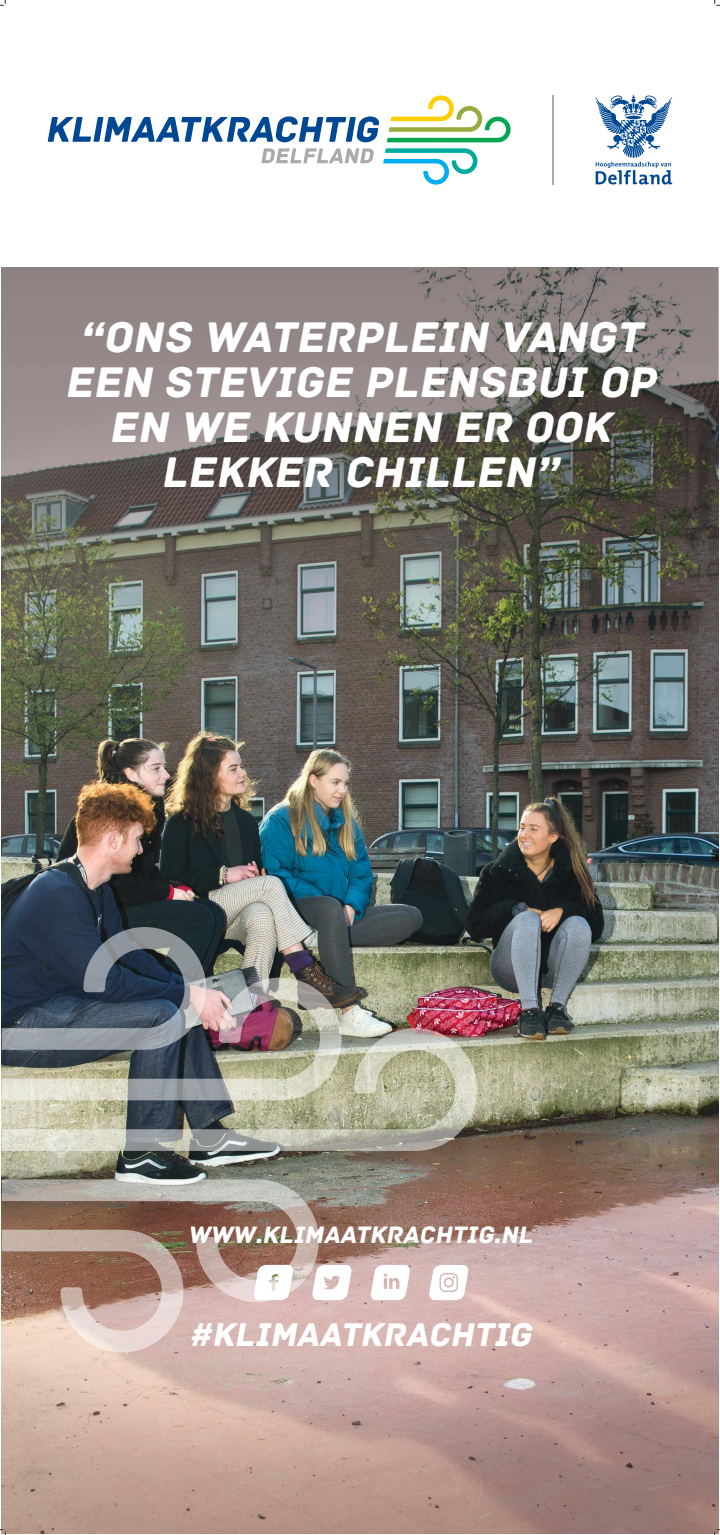
<style>
.page{position:relative;width:720px;height:1535px;background:#fff}
.page>*{position:absolute;margin:0;border:0;box-sizing:border-box;transform-origin:0 0}
.t1{font:italic 45px/45px "Archive";color:#fff;text-align:center}
.t2{font:italic 34.5px "Archive";color:#fff}
.t3{font:italic 25px "Archive";color:#fff}
</style>
<div class="page">
<img style="left:2px;top:792px;width:715px;height:740px">
<img style="left:2px;top:267px;width:715px;height:525px">
<img style="left:2px;top:927px;width:339px;height:101px">
<img style="left:2px;top:1028px;width:475px;height:122px">
<hr style="left:552px;top:95px;width:1px;height:90px;background:#aaaaac">
<svg style="left:595px;top:95px;width:76px;height:89px"></svg>
<svg style="left:48px;top:116px;width:331px;height:26px"></svg>
<svg style="left:261px;top:148px;width:113px;height:15px"></svg>
<svg style="left:387px;top:95px;width:123px;height:47px"></svg>
<svg style="left:383px;top:148px;width:94px;height:37px"></svg>
<svg style="left:2px;top:1179px;width:350px;height:173px;background:#b49a8e"></svg>
<svg style="left:428px;top:1264px;width:41px;height:35px"></svg>
<svg style="left:369px;top:1264px;width:42px;height:35px"></svg>
<svg style="left:0;top:0;width:6px;height:6px"></svg>
<svg style="left:0;top:1529px;width:6px;height:5px"></svg>
<svg style="left:714px;top:0;width:5px;height:6px"></svg>
<svg style="left:714px;top:1529px;width:5px;height:5px"></svg>
<p class="t1" style="left:64px;top:315px;width:601px">“ONS WATERPLEIN VANGT<br>EEN STEVIGE PLENSBUI OP<br>EN WE KUNNEN ER OOK<br>LEKKER CHILLEN”</p>
<p class="t3" style="left:187px;top:1220px;width:351px">WWW.KLIMAATKRACHTIG.NL</p>
<p class="t2" style="left:189px;top:1314px;width:350px">#KLIMAATKRACHTIG</p>
</div>
